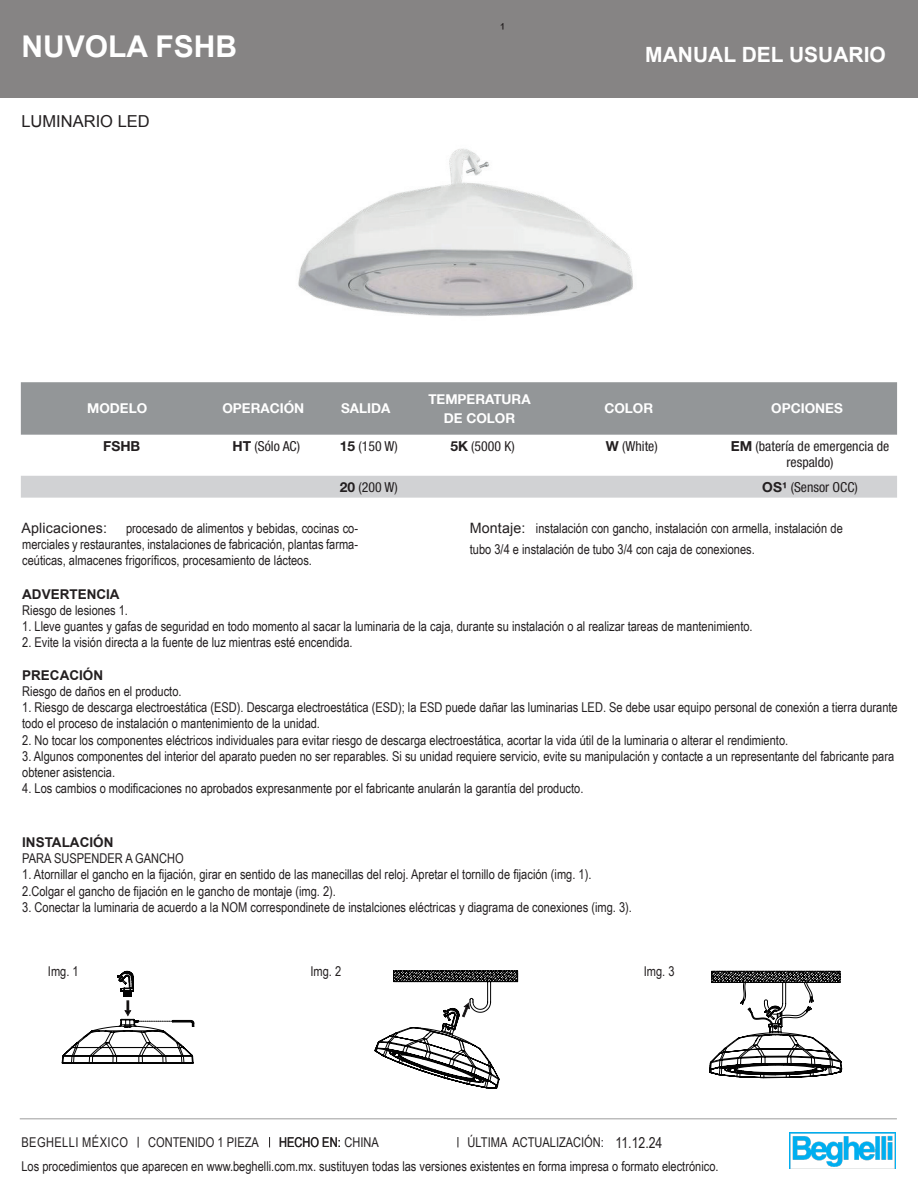
<style>
.page{position:relative;width:918px;height:1188px;background:#fff}
.page>*{position:absolute;margin:0;border:0;box-sizing:border-box;transform-origin:0 0}
.t1{font:700 30px "Arial";color:#fff}
.t2{font:700 21px "Arial";color:#fff}
.t3{font:18px "Arial Narrow";color:#231f20}
.t4{font:16.5px "Arial";color:#231f20}
.t5{font:15px "Arial Narrow";color:#231f20}
.t6{font:14.25px "Arial";letter-spacing:.01em;color:#231f20}
.condensed_centr_-_S0{font:condensed 13.8px/16.5px "Helvetica Neue LT Pro";color:#231f20;text-align:center}
.condensed_der{font:700 13.8px "Helvetica Neue LT Pro";color:#231f20}
.t7{font:13.5px/16.2px "Arial Narrow";color:#231f20}
.TITULO_AZUL{font:700 13.5px "Helvetica Neue LT Com";color:#fff}
.t8{font:700 13.5px "Arial";color:#231f20}
.t9{font:13.5px "Arial Narrow";letter-spacing:.03em;color:#231f20}
.s1{font-weight:700;font-stretch:normal}
</style>
<div class="page">
<div style="left:0;top:0;width:918px;height:98px;background:#868484"></div>
<hr style="left:20px;top:1118px;width:877px;height:1px;background:#9d9d9c">
<img style="left:789px;top:1133px;width:106px;height:36px">
<div style="left:21px;top:382px;width:876px;height:53px;background:#939698"></div>
<div style="left:21px;top:476px;width:876px;height:22px;background:#d1d2d4"></div>
<img style="left:298px;top:148px;width:335px;height:168px">
<svg style="left:62px;top:970px;width:132px;height:94px"></svg>
<svg style="left:374px;top:970px;width:144px;height:119px"></svg>
<svg style="left:709px;top:971px;width:133px;height:107px"></svg>
<p class="t1" style="left:21px;top:27px;width:217px">NUVOLA FSHB</p>
<p class="t4" style="left:21px;top:110px;width:130px">LUMINARIO LED</p>
<p class="t3" style="left:500px;top:16px;width:6px">¹</p>
<h2 class="t2" style="left:645px;top:41px;width:242px">MANUAL DEL USUARIO</h2>
<p class="TITULO_AZUL" style="left:87px;top:400px;width:62px">MODELO</p>
<p class="TITULO_AZUL" style="left:222px;top:400px;width:83px">OPERACIÓN</p>
<p class="TITULO_AZUL" style="left:341px;top:400px;width:51px">SALIDA</p>
<p class="TITULO_AZUL" style="left:428px;top:390px;width:104px">TEMPERATURA</p>
<p class="TITULO_AZUL" style="left:444px;top:410px;width:73px">DE COLOR</p>
<p class="TITULO_AZUL" style="left:604px;top:400px;width:50px">COLOR</p>
<p class="TITULO_AZUL" style="left:771px;top:400px;width:73px">OPCIONES</p>
<p class="condensed_der" style="left:103px;top:437px;width:39px">FSHB</p>
<p class="condensed_centr_-_S0" style="left:233px;top:437px;width:69px"><span class="s1">HT</span> (Sólo AC)</p>
<p class="condensed_centr_-_S0" style="left:340px;top:437px;width:59px"><span class="s1">15</span> (150 W)</p>
<p class="condensed_centr_-_S0" style="left:450px;top:437px;width:66px"><span class="s1">5K</span> (5000 K)</p>
<p class="condensed_centr_-_S0" style="left:606px;top:437px;width:53px"><span class="s1">W</span> (White)</p>
<p class="condensed_centr_-_S0" style="left:731px;top:437px;width:160px"><span class="s1">EM</span> (batería de emergencia de respaldo)</p>
<p class="condensed_centr_-_S0" style="left:340px;top:478px;width:59px"><span class="s1">20</span> (200 W)</p>
<p class="condensed_centr_-_S0" style="left:762px;top:478px;width:97px"><span class="s1">OS¹</span> (Sensor OCC)</p>
<p class="t6" style="left:21px;top:518px;width:87px">Aplicaciones:</p>
<p class="t6" style="left:470px;top:518px;width:57px">Montaje:</p>
<p class="t7" style="left:22px;top:519px;width:337px;text-align:justify;text-indent:104px">procesado de alimentos y bebidas, cocinas co&shy;merciales y restaurantes, instalaciones de fabricación, plantas farma&shy;ceúticas, almacenes frigoríficos, procesamiento de lácteos.</p>
<p class="t7" style="left:470px;top:517px;width:375px;line-height:21.6px;text-indent:66px">instalación con gancho, instalación con armella, instalación de tubo 3/4 e instalación de tubo 3/4 con caja de conexiones.</p>
<p class="t8" style="left:22px;top:585px;width:99px">ADVERTENCIA</p>
<p class="t7" style="left:22px;top:602px;width:107px">Riesgo de lesiones 1.</p>
<p class="t7" style="left:22px;top:618px;width:732px">1. Lleve guantes y gafas de seguridad en todo momento al sacar la luminaria de la caja, durante su instalación o al realizar tareas de mantenimiento.</p>
<p class="t7" style="left:22px;top:634px;width:332px">2. Evite la visión directa a la fuente de luz mientras esté encendida.</p>
<p class="t8" style="left:22px;top:666px;width:82px">PRECACIÓN</p>
<p class="t7" style="left:22px;top:683px;width:161px">Riesgo de daños en el producto.</p>
<p class="t7" style="left:22px;top:699px;width:877px">1. Riesgo de descarga electroestática (ESD). Descarga electroestática (ESD); la ESD puede dañar las luminarias LED. Se debe usar equipo personal de conexión a tierra durante todo el proceso de instalación o mantenimiento de la unidad.</p>
<p class="t7" style="left:22px;top:731px;width:768px">2. No tocar los componentes eléctricos individuales para evitar riesgo de descarga electroestática, acortar la vida útil de la luminaria o alterar el rendimiento.</p>
<p class="t7" style="left:22px;top:747px;width:873px">3. Algunos componentes del interior del aparato pueden no ser reparables. Si su unidad requiere servicio, evite su manipulación y contacte a un representante del fabricante para obtener asistencia.</p>
<p class="t7" style="left:22px;top:780px;width:563px">4. Los cambios o modificaciones no aprobados expresanmente por el fabricante anularán la garantía del producto.</p>
<p class="t8" style="left:22px;top:833px;width:93px">INSTALACIÓN</p>
<p class="t7" style="left:22px;top:850px;width:163px">PARA SUSPENDER A GANCHO</p>
<p class="t7" style="left:22px;top:866px;width:571px">1. Atornillar el gancho en la fijación, girar en sentido de las manecillas del reloj. Apretar el tornillo de fijación (img. 1).</p>
<p class="t7" style="left:22px;top:882px;width:315px">2.Colgar el gancho de fijación en le gancho de montaje (img. 2).</p>
<p class="t7" style="left:22px;top:899px;width:611px">3. Conectar la luminaria de acuerdo a la NOM correspondinete de instalciones eléctricas y diagrama de conexiones (img. 3).</p>
<p class="t7" style="left:48px;top:962px;width:32px">Img. 1</p>
<p class="t7" style="left:310px;top:962px;width:32px">Img. 2</p>
<p class="t7" style="left:644px;top:962px;width:32px">Img. 3</p>
<p class="t7" style="left:21px;top:1130px;width:699px;line-height:23.9px;text-indent:446px">ÚLTIMA ACTUALIZACIÓN:<br>Los procedimientos que aparecen en www.beghelli.com.mx. sustituyen todas las versiones existentes en forma impresa o formato electrónico.</p>
<p class="t9" style="left:21px;top:1133px;width:108px">BEGHELLI MÉXICO</p>
<p class="t7" style="left:279px;top:1134px;width:101px">HECHO EN: CHINA</p>
<p class="t5" style="left:615px;top:1131px;width:48px">11.12.24</p>
<p class="t7" style="left:148px;top:1134px;width:112px">CONTENIDO 1 PIEZA</p>
</div>
